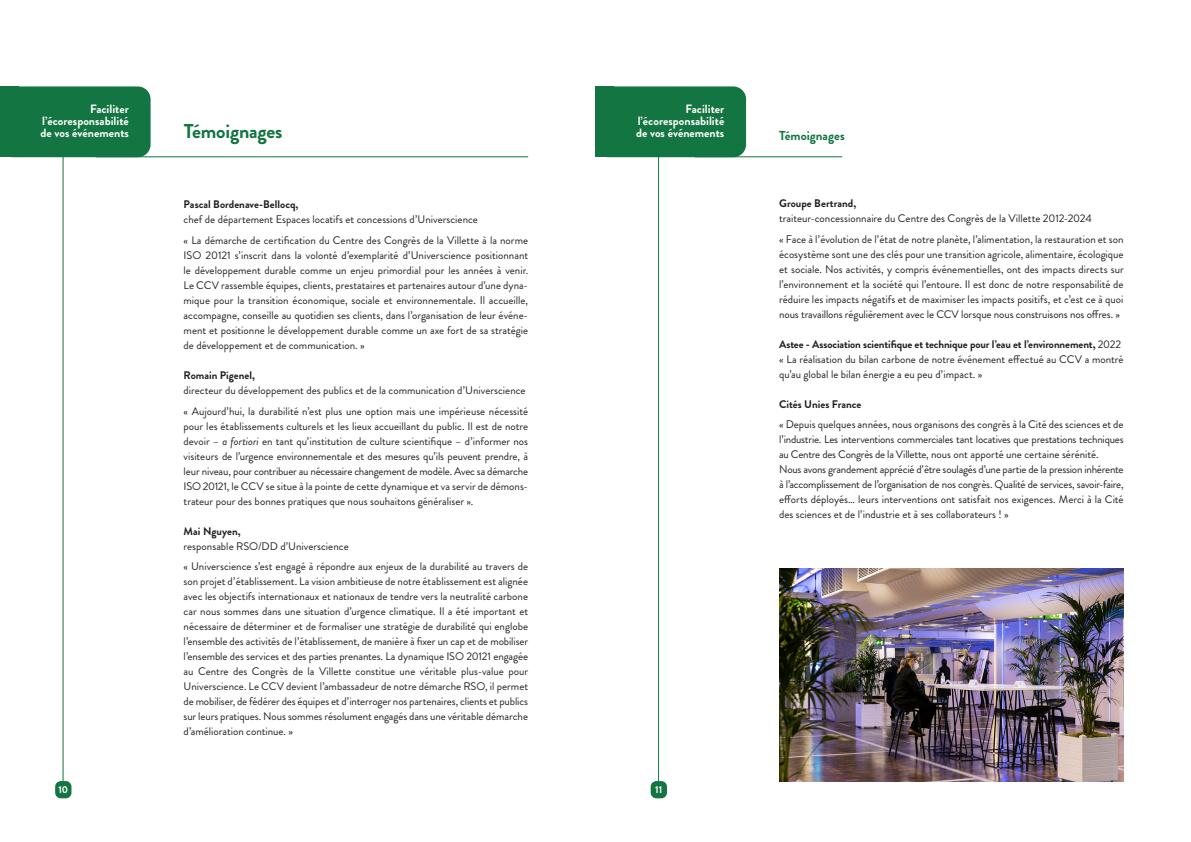
<style>
.page{position:relative;width:1191px;height:842px;background:#fff}
.page>*{position:absolute;margin:0;border:0;box-sizing:border-box;transform-origin:0 0}
.t1{font:700 20px "Brandon Grotesque";letter-spacing:-.01em;color:#137541}
.t2{font:700 13px "Brandon Grotesque";color:#137541}
.t3{font:700 12px/12px "Brandon Grotesque";color:#fff;text-align:justify}
.t4{font:11px/15px "Brandon Grotesque";color:#231f20;text-align:justify}
.t5{font:700 11px "Brandon Grotesque";letter-spacing:-.005em;color:#231f20}
.t6{font:700 10px "Brandon Grotesque";color:#fff}
.s1{font-style:italic}
.s2{font-weight:700}
.s3{font-weight:400}
</style>
<div class="page">
<hr style="left:63px;top:149px;width:1px;height:637px;background:#137541">
<hr style="left:658px;top:149px;width:1px;height:637px;background:#137541">
<div style="left:55px;top:781px;width:16px;height:17px;background:#137541;border-radius:6px"></div>
<div style="left:650px;top:781px;width:17px;height:17px;background:#137541;border-radius:6px"></div>
<div style="left:0;top:86px;width:151px;height:71px;background:#137541;border-radius:13px"></div>
<div style="left:0;top:86px;width:19px;height:71px;background:#137541"></div>
<div style="left:595px;top:86px;width:151px;height:71px;background:#137541;border-radius:13px"></div>
<div style="left:595px;top:86px;width:19px;height:71px;background:#137541"></div>
<img style="left:779px;top:569px;width:344px;height:212px">
<hr style="left:694px;top:157px;width:148px;height:1px;background:#137541">
<hr style="left:96px;top:157px;width:432px;height:1px;background:#137541">
<p class="t3" style="left:41px;top:103px;width:90px;text-indent:49px">Faciliter l’écoresponsabilité de vos événements</p>
<p class="t3" style="left:636px;top:103px;width:90px;text-indent:49px">Faciliter l’écoresponsabilité de vos événements</p>
<p class="t1" style="left:184px;top:117px;width:100px">Témoignages</p>
<p class="t5" style="left:184px;top:197px;width:116px">Pascal Bordenave-Bellocq,</p>
<p class="t4" style="left:184px;top:212px;width:296px">chef de département Espaces locatifs et concessions d’Universcience</p>
<p class="t4" style="left:184px;top:233px;width:346px">« La démarche de certification du Centre des Congrès de la Villette à la norme ISO 20121 s’inscrit dans la volonté d’exemplarité d’Universcience positionnant le développement durable comme un enjeu primordial pour les années à venir.<br>Le CCV rassemble équipes, clients, prestataires et partenaires autour d’une dyna&shy;mique pour la transition économique, sociale et environnementale. Il accueille, accompagne, conseille au quotidien ses clients, dans l’organisation de leur événe&shy;ment et positionne le développement durable comme un axe fort de sa stratégie de développement et de communication. »</p>
<p class="t5" style="left:184px;top:367px;width:73px">Romain Pigenel,</p>
<p class="t4" style="left:184px;top:383px;width:343px">directeur du développement des publics et de la communication d’Universcience</p>
<p class="t4" style="left:184px;top:403px;width:346px">« Aujourd’hui, la durabilité n’est plus une option mais une impérieuse nécessité pour les établissements culturels et les lieux accueillant du public. Il est de notre devoir – <span class="s1">a fortiori</span> en tant qu’institution de culture scientifique – d’informer nos visiteurs de l’urgence environnementale et des mesures qu’ils peuvent prendre, à leur niveau, pour contribuer au nécessaire changement de modèle. Avec sa démarche ISO 20121, le CCV se situe à la pointe de cette dynamique et va servir de démons&shy;trateur pour des bonnes pratiques que nous souhaitons généraliser ».</p>
<p class="t5" style="left:184px;top:523px;width:59px">Mai Nguyen,</p>
<p class="t4" style="left:184px;top:538px;width:167px">responsable RSO/DD d’Universcience</p>
<p class="t4" style="left:184px;top:559px;width:346px">« Universcience s’est engagé à répondre aux enjeux de la durabilité au travers de son projet d’établissement. La vision ambitieuse de notre établissement est alignée avec les objectifs internationaux et nationaux de tendre vers la neutralité carbone car nous sommes dans une situation d’urgence climatique. Il a été important et nécessaire de déterminer et de formaliser une stratégie de durabilité qui englobe l’ensemble des activités de l’établissement, de manière à fixer un cap et de mobiliser l’ensemble des services et des parties prenantes. La dynamique ISO 20121 engagée au Centre des Congrès de la Villette constitue une véritable plus-value pour Universcience. Le CCV devient l’ambassadeur de notre démarche RSO, il permet de mobiliser, de fédérer des équipes et d’interroger nos partenaires, clients et publics sur leurs pratiques. Nous sommes résolument engagés dans une véritable démarche d’amélioration continue. »</p>
<p class="t6" style="left:58px;top:782px;width:11px">10</p>
<p class="t6" style="left:655px;top:782px;width:9px">11</p>
<p class="t2" style="left:779px;top:126px;width:67px">Témoignages</p>
<p class="t4" style="left:779px;top:196px;width:314px"><span class="s2">Groupe Bertrand,<br></span>traiteur-concessionnaire du Centre des Congrès de la Villette 2012-2024</p>
<p class="t4" style="left:779px;top:232px;width:346px">« Face à l’évolution de l’état de notre planète, l’alimentation, la restauration et son écosystème sont une des clés pour une transition agricole, alimentaire, écologique et sociale. Nos activités, y compris événementielles, ont des impacts directs sur l’environnement et la société qui l’entoure. Il est donc de notre responsabilité de réduire les impacts négatifs et de maximiser les impacts positifs, et c’est ce à quoi nous travaillons régulièrement avec le CCV lorsque nous construisons nos offres. »</p>
<p class="t5" style="left:779px;top:336px;width:343px">Astee - Association scientifique et technique pour l’eau et l’environnement, <span class="s3">2022</span></p>
<p class="t4" style="left:779px;top:352px;width:346px">« La réalisation du bilan carbone de notre événement effectué au CCV a montré qu’au global le bilan énergie a eu peu d’impact. »</p>
<p class="t5" style="left:779px;top:396px;width:84px">Cités Unies France</p>
<p class="t4" style="left:779px;top:417px;width:346px">« Depuis quelques années, nous organisons des congrès à la Cité des sciences et de l’industrie. Les interventions commerciales tant locatives que prestations techniques au Centre des Congrès de la Villette, nous ont apporté une certaine sérénité.</p>
<p class="t4" style="left:779px;top:462px;width:346px">Nous avons grandement apprécié d’être soulagés d’une partie de la pression inhérente à l’accomplissement de l’organisation de nos congrès. Qualité de services, savoir-faire, efforts déployés… leurs interventions ont satisfait nos exigences. Merci à la Cité des sciences et de l’industrie et à ses collaborateurs ! »</p>
</div>
